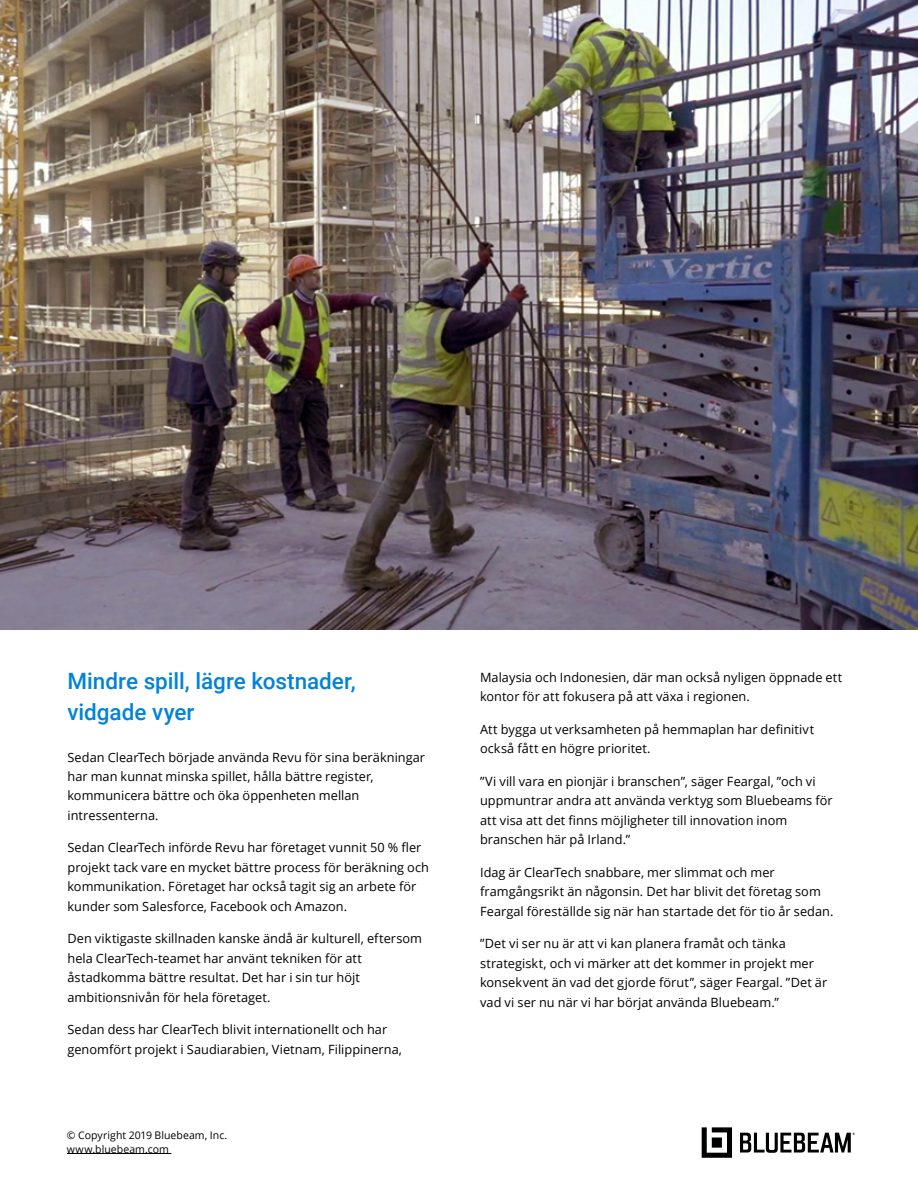
<style>
.page{position:relative;width:918px;height:1188px;background:#fff}
.page>*{position:absolute;margin:0;border:0;box-sizing:border-box;transform-origin:0 0}
.t1{font:500 22.5px/31.5px "Roboto";letter-spacing:-.005em;color:#0083db}
.t2{font:12.75px/19.5px "Open Sans";letter-spacing:.005em;color:#000}
.t3{font:10.5px/13.5px "Open Sans";letter-spacing:.005em;color:#000}
</style>
<div class="page">
<hr style="left:67px;top:1153px;width:104px;height:1px;background:#000">
<svg style="left:702px;top:1127px;width:30px;height:31px"></svg>
<svg style="left:740px;top:1133px;width:115px;height:20px"></svg>
<img style="left:0;top:0;width:918px;height:630px">
<h1 class="t1" style="left:68px;top:667px;width:290px">Mindre spill, lägre kostnader, vidgade vyer</h1>
<p class="t2" style="left:68px;top:748px;width:359px">Sedan ClearTech började använda Revu för sina beräkningar har man kunnat minska spillet, hålla bättre register, kommunicera bättre och öka öppenheten mellan intressenterna.</p>
<p class="t2" style="left:68px;top:838px;width:363px">Sedan ClearTech införde Revu har företaget vunnit 50 % fler projekt tack vare en mycket bättre process för beräkning och kommunikation. Företaget har också tagit sig an arbete för kunder som Salesforce, Facebook och Amazon.</p>
<p class="t2" style="left:68px;top:930px;width:356px">Den viktigaste skillnaden kanske ändå är kulturell, eftersom hela ClearTech-teamet har använt tekniken för att åstadkomma bättre resultat. Det har i sin tur höjt ambitionsnivån för hela företaget.</p>
<p class="t2" style="left:68px;top:1021px;width:336px">Sedan dess har ClearTech blivit internationellt och har genomfört projekt i Saudiarabien, Vietnam, Filippinerna,</p>
<p class="t3" style="left:67px;top:1129px;width:162px">© Copyright 2019 Bluebeam, Inc. www.bluebeam.com</p>
<p class="t2" style="left:480px;top:669px;width:364px">Malaysia och Indonesien, där man också nyligen öppnade ett kontor för att fokusera på att växa i regionen.</p>
<p class="t2" style="left:480px;top:719px;width:336px">Att bygga ut verksamheten på hemmaplan har definitivt också fått en högre prioritet.</p>
<p class="t2" style="left:480px;top:772px;width:354px">”Vi vill vara en pionjär i branschen”, säger Feargal, ”och vi uppmuntrar andra att använda verktyg som Bluebeams för att visa att det finns möjligheter till innovation inom branschen här på Irland.”</p>
<p class="t2" style="left:480px;top:863px;width:355px">Idag är ClearTech snabbare, mer slimmat och mer framgångsrikt än någonsin. Det har blivit det företag som<br>Feargal föreställde sig när han startade det för tio år sedan.</p>
<p class="t2" style="left:480px;top:935px;width:349px">”Det vi ser nu är att vi kan planera framåt och tänka strategiskt, och vi märker att det kommer in projekt mer konsekvent än vad det gjorde förut”, säger Feargal. ”Det är vad vi ser nu när vi har börjat använda Bluebeam.”</p>
</div>
